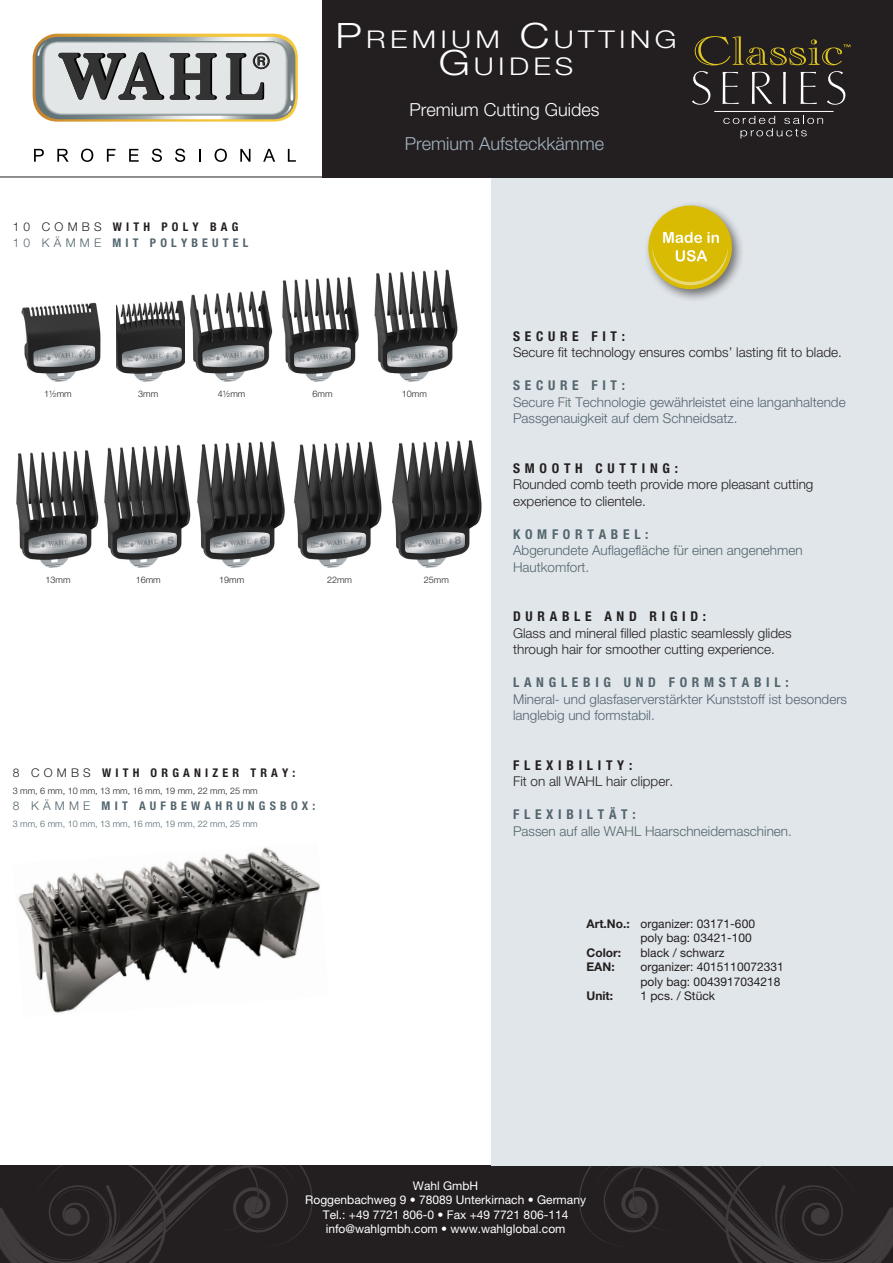
<style>
.page{position:relative;width:893px;height:1263px;background:#fff}
.page>*{position:absolute;margin:0;border:0;box-sizing:border-box;transform-origin:0 0}
.geräte_name_light_ka{font:300 24.45px/27.2px "Helvetica Neue";letter-spacing:.145em;color:#fff;text-align:center;scale:1.2 1}
.copy_GB{font:300 18px "Helvetica Neue";color:#fff}
.copy_d_rot{font:300 18px "Helvetica Neue";color:#a3b4be}
.copy_D_gelb{font:300 13.5px/16.5px "Helvetica Neue";color:#53656e}
.copy_GB-2{font:300 13.5px "Helvetica Neue";color:#231f20}
.copy_D_gelb-2{font:700 condensed 13.5px "Helvetica Neue";letter-spacing:.35em;color:#53656e}
.copy_bold_gesperrt{font:700 condensed 13.5px "Helvetica Neue";letter-spacing:.35em;color:#231f20}
.t1{font:12px/14.4px "Helvetica Neue";color:#fff;text-align:center}
.t2{font:12px/14.4px "Helvetica Neue";color:#231f20;text-align:right}
.copy_D_gelb-3{font:700 condensed 12px "Helvetica Neue";letter-spacing:.35em;color:#53656e}
.copy_bold_gesperrt-2{font:700 condensed 12px "Helvetica Neue";letter-spacing:.35em;color:#231f20}
.t3{font:700 12px "Helvetica Neue";color:#231f20}
.copy_bold_gesperrt-3{font:300 9px "Helvetica Neue";color:#231f20}
.copy_D_gelb-4{font:300 9px "Helvetica Neue";color:#53656e}
.s1{font-size:34.95px}
.s2{font-weight:300;font-stretch:normal}
.s3{font-weight:700}
</style>
<div class="page">
<div style="left:0;top:1165px;width:893px;height:98px;background:#231f20"></div>
<div style="left:491px;top:170px;width:402px;height:995px;background:#e1e6ea"></div>
<hr style="left:0;top:177px;width:324px;height:1px;background:#231f20">
<svg style="left:0;top:1165px;width:313px;height:98px"></svg>
<svg style="left:579px;top:1165px;width:314px;height:98px"></svg>
<svg style="left:34px;top:149px;width:10px;height:13px"></svg>
<svg style="left:57px;top:149px;width:12px;height:13px"></svg>
<svg style="left:81px;top:149px;width:12px;height:13px"></svg>
<svg style="left:107px;top:149px;width:9px;height:13px"></svg>
<svg style="left:129px;top:149px;width:10px;height:13px"></svg>
<svg style="left:152px;top:149px;width:10px;height:13px"></svg>
<svg style="left:175px;top:149px;width:10px;height:13px"></svg>
<svg style="left:199px;top:149px;width:2px;height:13px"></svg>
<svg style="left:215px;top:149px;width:12px;height:13px"></svg>
<svg style="left:240px;top:149px;width:10px;height:13px"></svg>
<svg style="left:263px;top:149px;width:12px;height:13px"></svg>
<svg style="left:288px;top:149px;width:8px;height:13px"></svg>
<svg style="left:33px;top:34px;width:265px;height:88px;background:#afafa7"></svg>
<div style="left:323px;top:0;width:570px;height:177px;background:#231f20"></div>
<svg style="left:723px;top:116px;width:100px;height:23px"></svg>
<svg style="left:695px;top:36px;width:155px;height:29px"></svg>
<svg style="left:692px;top:71px;width:18px;height:34px"></svg>
<svg style="left:722px;top:72px;width:17px;height:32px"></svg>
<svg style="left:752px;top:72px;width:20px;height:32px"></svg>
<svg style="left:783px;top:72px;width:3px;height:32px"></svg>
<svg style="left:800px;top:72px;width:17px;height:32px"></svg>
<svg style="left:827px;top:71px;width:18px;height:34px"></svg>
<hr style="left:714px;top:111px;width:119px;height:1px;background:#fff">
<div style="left:644px;top:201px;width:101px;height:101px;background:#231f20;opacity:.6"></div>
<div style="left:648px;top:206px;width:84px;height:83px;background:#d9bb04;border-radius:50%"></div>
<svg style="left:652px;top:232px;width:76px;height:53px"></svg>
<img style="left:18px;top:847px;width:302px;height:166px">
<img style="left:116px;top:300px;width:69px;height:82px">
<img style="left:21px;top:302px;width:80px;height:80px">
<img style="left:190px;top:290px;width:83px;height:92px">
<img style="left:282px;top:269px;width:176px;height:113px">
<img style="left:16px;top:450px;width:83px;height:117px">
<img style="left:104px;top:444px;width:87px;height:123px">
<img style="left:197px;top:441px;width:185px;height:126px">
<img style="left:392px;top:440px;width:90px;height:127px">
<p class="geräte_name_light_ka" style="left:336px;top:25px;width:286px"><span class="s1">P</span>REMIUM <span class="s1">C</span>UTTING<br><span class="s1">G</span>UIDES</p>
<p class="copy_bold_gesperrt-2" style="left:13px;top:219px;width:227px"><span class="s2">10 COMBS</span> WITH POLY BAG</p>
<p class="copy_D_gelb-3" style="left:13px;top:235px;width:237px"><span class="s2">10 KÄMME</span> MIT POLYBEUTEL</p>
<p class="copy_GB" style="left:409px;top:98px;width:192px">Premium Cutting Guides</p>
<p class="copy_d_rot" style="left:405px;top:133px;width:201px">Premium Aufsteckkämme</p>
<p class="copy_bold_gesperrt-3" style="left:44px;top:388px;width:29px">1½mm</p>
<p class="copy_bold_gesperrt-3" style="left:138px;top:388px;width:21px">3mm</p>
<p class="copy_bold_gesperrt-3" style="left:218px;top:388px;width:29px">4½mm</p>
<p class="copy_bold_gesperrt-3" style="left:313px;top:388px;width:21px">6mm</p>
<p class="copy_bold_gesperrt-3" style="left:402px;top:388px;width:27px">10mm</p>
<p class="copy_bold_gesperrt-3" style="left:45px;top:575px;width:27px">13mm</p>
<p class="copy_bold_gesperrt-3" style="left:136px;top:575px;width:27px">16mm</p>
<p class="copy_bold_gesperrt-3" style="left:219px;top:575px;width:27px">19mm</p>
<p class="copy_bold_gesperrt-3" style="left:327px;top:575px;width:27px">22mm</p>
<p class="copy_bold_gesperrt-3" style="left:424px;top:575px;width:27px">25mm</p>
<p class="copy_bold_gesperrt-2" style="left:13px;top:766px;width:284px"><span class="s2">8 COMBS</span> WITH ORGANIZER TRAY:</p>
<p class="copy_bold_gesperrt-3" style="left:13px;top:785px;width:247px">3 mm, 6 mm, 10 mm, 13 mm, 16 mm, 19 mm, 22 mm, 25 mm</p>
<p class="copy_D_gelb-3" style="left:13px;top:799px;width:304px"><span class="s2">8 KÄMME</span> MIT AUFBEWAHRUNGSBOX:</p>
<p class="copy_D_gelb-4" style="left:13px;top:818px;width:247px">3 mm, 6 mm, 10 mm, 13 mm, 16 mm, 19 mm, 22 mm, 25 mm</p>
<p class="copy_bold_gesperrt" style="left:513px;top:327px;width:113px">SECURE FIT:</p>
<p class="copy_GB-2" style="left:513px;top:344px;width:330px">Secure fit technology ensures combs’ lasting fit to blade.</p>
<p class="copy_D_gelb-2" style="left:513px;top:377px;width:113px">SECURE FIT:</p>
<p class="copy_D_gelb" style="left:513px;top:393px;width:334px">Secure Fit Technologie gewährleistet eine langanhaltende</p>
<p class="copy_D_gelb" style="left:513px;top:410px;width:226px">Passgenauigkeit auf dem Schneidsatz.</p>
<p class="copy_bold_gesperrt" style="left:513px;top:459px;width:166px">SMOOTH CUTTING:</p>
<p class="copy_GB-2" style="left:513px;top:476px;width:302px">Rounded comb teeth provide more pleasant cutting</p>
<p class="copy_GB-2" style="left:513px;top:492px;width:134px">experience to clientele.</p>
<p class="copy_D_gelb-2" style="left:513px;top:525px;width:137px">KOMFORTABEL:</p>
<p class="copy_D_gelb" style="left:513px;top:542px;width:291px">Abgerundete Auflagefläche für einen angenehmen</p>
<p class="copy_D_gelb" style="left:513px;top:558px;width:78px">Hautkomfort.</p>
<p class="copy_bold_gesperrt" style="left:513px;top:608px;width:195px">DURABLE AND RIGID:</p>
<p class="copy_GB-2" style="left:513px;top:624px;width:280px">Glass and mineral filled plastic seamlessly glides</p>
<p class="copy_GB-2" style="left:513px;top:641px;width:263px">through hair for smoother cutting experience.</p>
<p class="copy_D_gelb-2" style="left:513px;top:674px;width:277px">LANGLEBIG UND FORMSTABIL:</p>
<p class="copy_D_gelb" style="left:513px;top:690px;width:336px">Mineral- und glasfaserverstärkter Kunststoff ist besonders langlebig und formstabil.</p>
<p class="copy_bold_gesperrt" style="left:513px;top:756px;width:121px">FLEXIBILITY:</p>
<p class="copy_GB-2" style="left:513px;top:773px;width:162px">Fit on all WAHL hair clipper.</p>
<p class="copy_D_gelb-2" style="left:513px;top:806px;width:124px">FLEXIBILTÄT:</p>
<p class="copy_D_gelb" style="left:513px;top:822px;width:280px">Passen auf alle WAHL Haarschneidemaschinen.</p>
<p class="t2" style="left:586px;top:916px;width:170px"><span class="s3">Art.No.:</span> organizer: 03171-600 poly bag: 03421-100</p>
<p class="t3" style="left:586px;top:945px;width:36px">Color:</p>
<p class="t2" style="left:640px;top:945px;width:85px">black / schwarz</p>
<p class="t3" style="left:586px;top:959px;width:30px">EAN:</p>
<p class="t2" style="left:640px;top:959px;width:145px;text-align:left">organizer: 4015110072331 poly bag: 0043917034218</p>
<p class="t3" style="left:586px;top:988px;width:28px">Unit:</p>
<p class="t2" style="left:640px;top:988px;width:76px">1 pcs. / Stück</p>
<p class="t1" style="left:305px;top:1178px;width:282px">Wahl GmbH<br>Roggenbachweg 9 • 78089 Unterkirnach • Germany Tel.: +49 7721 806-0 • Fax +49 7721 806-114 info@wahlgmbh.com • www.wahlglobal.com</p>
</div>
